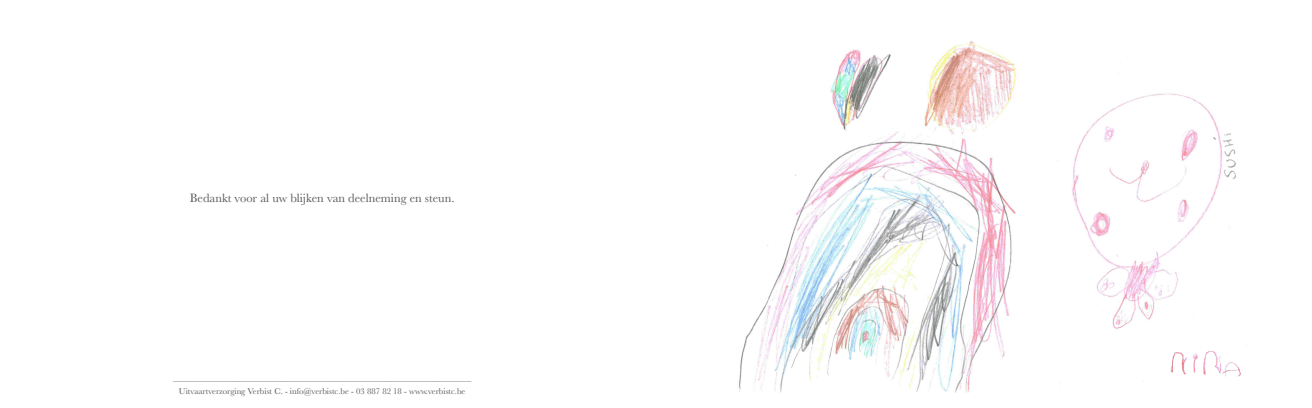
<style>
.page{position:relative;width:1312px;height:408px;background:#fff}
.page>*{position:absolute;margin:0;border:0;box-sizing:border-box;transform-origin:0 0}
.Familie{font:12.5px "Baskerville";color:#57585a}
.Familie-2{font:500 11.25px "Big Caslon";color:#57585a}
.Familie-3{font:8.75px "Baskerville";color:#57585a}
</style>
<div class="page">
<img style="left:739px;top:41px;width:497px;height:351px">
<img style="left:1164px;top:347px;width:77px;height:35px">
<p class="Familie" style="left:190px;top:190px;width:266px">Bedankt voor al uw blijken van deelneming en steun.</p>
<p class="Familie-2" style="left:173px;top:366px;width:300px">_____________________________________________________</p>
<p class="Familie-3" style="left:179px;top:385px;width:288px">Uitvaartverzorging Verbist C. - info@verbistc.be - 03 887 82 18 - www.verbistc.be</p>
</div>
